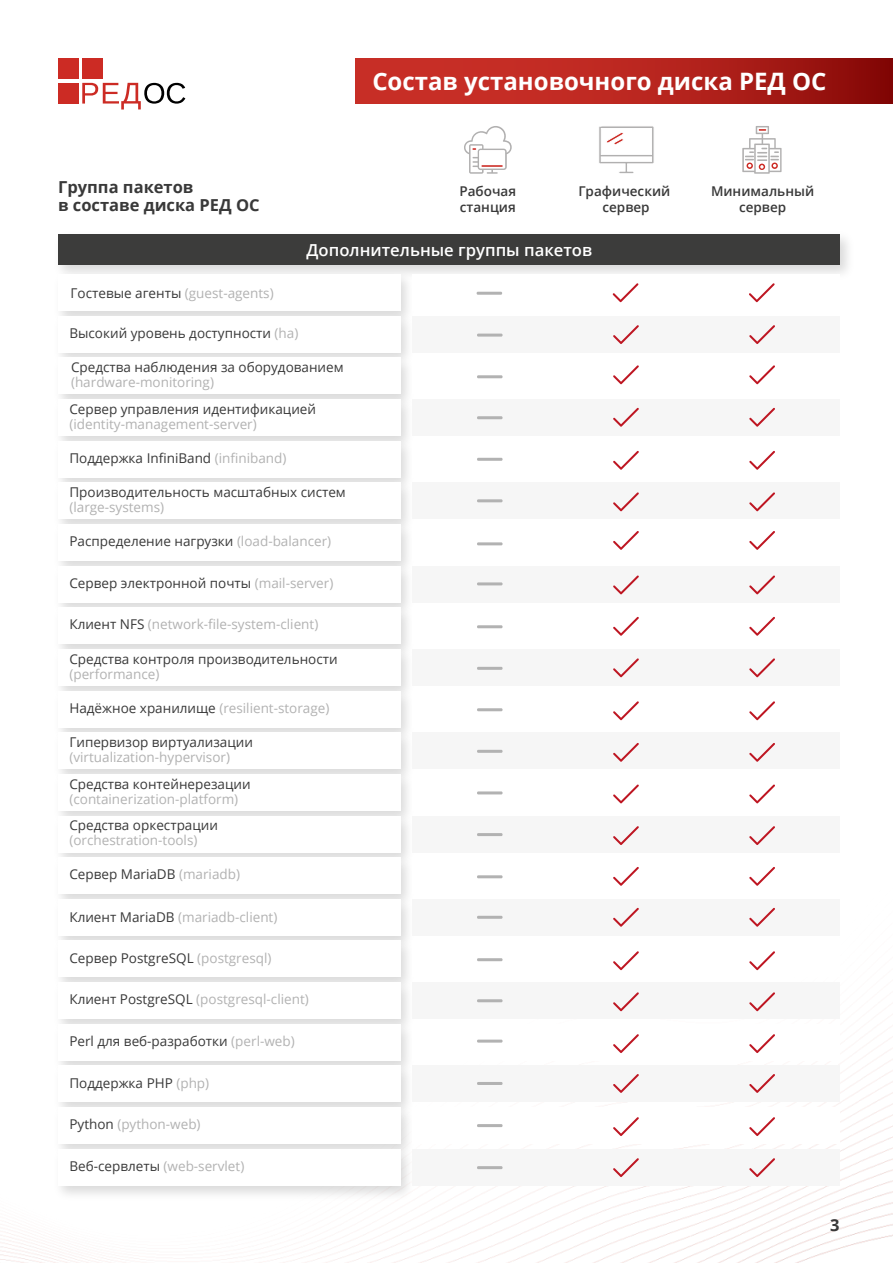
<style>
.page{position:relative;width:893px;height:1263px;background:#fff}
.page>*{position:absolute;margin:0;border:0;box-sizing:border-box;transform-origin:0 0}
.t1{font:700 24px "Open Sans";color:#fff}
.t2{font:700 16.5px/18px "Open Sans";color:#393939}
.t3{font:600 16.5px "Open Sans";color:#fff}
.t4{font:13.5px "Open Sans";color:#393939}
.t5{font:13.5px "Open Sans";color:#b2b2b2}
.t6{font:600 13.5px/15px "Open Sans";color:#393939;text-align:center}
.s1{color:#b2b2b2}
.s2{color:#393939}
</style>
<div class="page">
<img style="left:0;top:1033px;width:893px;height:230px">
<img style="left:58px;top:238px;width:790px;height:36px">
<div style="left:58px;top:234px;width:782px;height:30px;background:#3c3c3b"></div>
<svg style="left:356px;top:59px;width:536px;height:45px;background:#b3221c"></svg>
<div style="left:58px;top:59px;width:21px;height:20px;background:#cc2b24"></div>
<div style="left:58px;top:83px;width:21px;height:20px;background:#cc2b24"></div>
<div style="left:82px;top:59px;width:21px;height:20px;background:#cc2b24"></div>
<svg style="left:82px;top:83px;width:103px;height:26px"></svg>
<svg style="left:464px;top:126px;width:48px;height:48px"></svg>
<svg style="left:742px;top:126px;width:40px;height:48px"></svg>
<svg style="left:599px;top:126px;width:55px;height:48px"></svg>
<img style="left:58px;top:266px;width:360px;height:42px">
<div style="left:58px;top:274px;width:342px;height:37px;background:#fff"></div>
<div style="left:412px;top:274px;width:427px;height:37px;background:#fff"></div>
<svg style="left:749px;top:283px;width:26px;height:19px"></svg>
<svg style="left:613px;top:283px;width:25px;height:19px"></svg>
<hr style="left:477px;top:292px;width:25px;height:3px;background:#b2b2b2">
<div style="left:413px;top:316px;width:427px;height:36px;background:#f6f6f6"></div>
<svg style="left:749px;top:325px;width:26px;height:19px"></svg>
<svg style="left:613px;top:325px;width:26px;height:19px"></svg>
<hr style="left:477px;top:334px;width:25px;height:3px;background:#b2b2b2">
<svg style="left:749px;top:365px;width:26px;height:19px"></svg>
<svg style="left:613px;top:365px;width:26px;height:19px"></svg>
<hr style="left:477px;top:375px;width:25px;height:3px;background:#b2b2b2">
<div style="left:413px;top:399px;width:427px;height:37px;background:#f6f6f6"></div>
<svg style="left:749px;top:408px;width:26px;height:19px"></svg>
<svg style="left:613px;top:408px;width:26px;height:19px"></svg>
<hr style="left:477px;top:416px;width:25px;height:3px;background:#b2b2b2">
<svg style="left:749px;top:451px;width:26px;height:19px"></svg>
<svg style="left:613px;top:451px;width:26px;height:19px"></svg>
<hr style="left:477px;top:458px;width:25px;height:3px;background:#b2b2b2">
<div style="left:413px;top:483px;width:427px;height:36px;background:#f6f6f6"></div>
<svg style="left:749px;top:492px;width:26px;height:19px"></svg>
<svg style="left:613px;top:492px;width:26px;height:19px"></svg>
<hr style="left:477px;top:499px;width:25px;height:3px;background:#b2b2b2">
<svg style="left:749px;top:531px;width:26px;height:19px"></svg>
<svg style="left:613px;top:531px;width:26px;height:19px"></svg>
<hr style="left:477px;top:542px;width:25px;height:3px;background:#b2b2b2">
<div style="left:413px;top:566px;width:427px;height:36px;background:#f6f6f6"></div>
<svg style="left:749px;top:575px;width:26px;height:19px"></svg>
<svg style="left:613px;top:575px;width:26px;height:19px"></svg>
<hr style="left:477px;top:582px;width:25px;height:3px;background:#b2b2b2">
<svg style="left:749px;top:617px;width:26px;height:19px"></svg>
<svg style="left:613px;top:617px;width:26px;height:19px"></svg>
<hr style="left:477px;top:625px;width:25px;height:3px;background:#b2b2b2">
<div style="left:413px;top:649px;width:427px;height:37px;background:#f6f6f6"></div>
<svg style="left:749px;top:658px;width:26px;height:19px"></svg>
<svg style="left:613px;top:658px;width:26px;height:19px"></svg>
<hr style="left:477px;top:667px;width:25px;height:3px;background:#b2b2b2">
<svg style="left:749px;top:701px;width:26px;height:19px"></svg>
<svg style="left:613px;top:701px;width:26px;height:19px"></svg>
<hr style="left:477px;top:708px;width:25px;height:3px;background:#b2b2b2">
<div style="left:413px;top:732px;width:427px;height:37px;background:#f6f6f6"></div>
<svg style="left:749px;top:743px;width:26px;height:19px"></svg>
<svg style="left:613px;top:743px;width:26px;height:19px"></svg>
<hr style="left:477px;top:750px;width:25px;height:3px;background:#b2b2b2">
<svg style="left:749px;top:784px;width:26px;height:19px"></svg>
<svg style="left:613px;top:784px;width:26px;height:19px"></svg>
<hr style="left:477px;top:791px;width:25px;height:3px;background:#b2b2b2">
<div style="left:413px;top:816px;width:427px;height:36px;background:#f6f6f6"></div>
<svg style="left:749px;top:826px;width:26px;height:19px"></svg>
<svg style="left:613px;top:826px;width:26px;height:19px"></svg>
<hr style="left:477px;top:833px;width:25px;height:3px;background:#b2b2b2">
<svg style="left:749px;top:867px;width:26px;height:19px"></svg>
<svg style="left:613px;top:867px;width:26px;height:19px"></svg>
<hr style="left:477px;top:875px;width:25px;height:3px;background:#b2b2b2">
<div style="left:413px;top:899px;width:427px;height:36px;background:#f6f6f6"></div>
<svg style="left:749px;top:908px;width:26px;height:19px"></svg>
<svg style="left:613px;top:908px;width:26px;height:19px"></svg>
<hr style="left:477px;top:916px;width:25px;height:3px;background:#b2b2b2">
<svg style="left:749px;top:951px;width:26px;height:19px"></svg>
<svg style="left:613px;top:951px;width:26px;height:19px"></svg>
<hr style="left:477px;top:958px;width:25px;height:3px;background:#b2b2b2">
<div style="left:413px;top:982px;width:427px;height:37px;background:#f6f6f6"></div>
<svg style="left:749px;top:992px;width:26px;height:19px"></svg>
<svg style="left:613px;top:992px;width:26px;height:19px"></svg>
<hr style="left:477px;top:999px;width:25px;height:3px;background:#b2b2b2">
<img style="left:49px;top:1016px;width:364px;height:42px">
<div style="left:58px;top:1024px;width:342px;height:36px;background:#fff"></div>
<div style="left:413px;top:1024px;width:427px;height:36px;background:#fff"></div>
<svg style="left:749px;top:1034px;width:26px;height:19px"></svg>
<svg style="left:613px;top:1034px;width:26px;height:19px"></svg>
<hr style="left:477px;top:1039px;width:25px;height:3px;background:#b2b2b2">
<img style="left:49px;top:1058px;width:369px;height:42px">
<div style="left:58px;top:1066px;width:342px;height:36px;background:#fff"></div>
<div style="left:413px;top:1065px;width:427px;height:36px;background:#f6f6f6"></div>
<svg style="left:749px;top:1074px;width:26px;height:19px"></svg>
<svg style="left:613px;top:1074px;width:26px;height:19px"></svg>
<hr style="left:477px;top:1082px;width:25px;height:3px;background:#b2b2b2">
<img style="left:49px;top:1100px;width:369px;height:41px">
<div style="left:58px;top:1107px;width:342px;height:37px;background:#fff"></div>
<div style="left:413px;top:1107px;width:427px;height:37px;background:#fff"></div>
<svg style="left:749px;top:1117px;width:26px;height:19px"></svg>
<svg style="left:613px;top:1117px;width:26px;height:19px"></svg>
<hr style="left:477px;top:1124px;width:25px;height:3px;background:#b2b2b2">
<img style="left:49px;top:1141px;width:369px;height:64px">
<div style="left:58px;top:1149px;width:342px;height:36px;background:#fff"></div>
<div style="left:413px;top:1149px;width:427px;height:37px;background:#f6f6f6"></div>
<svg style="left:749px;top:1158px;width:26px;height:19px"></svg>
<svg style="left:613px;top:1158px;width:26px;height:19px"></svg>
<hr style="left:477px;top:1166px;width:25px;height:3px;background:#b2b2b2">
<p class="t2" style="left:58px;top:177px;width:203px">Группа пакетов<br>в составе диска РЕД ОС</p>
<h1 class="t1" style="left:372px;top:65px;width:456px">Состав установочного диска РЕД ОС</h1>
<p class="t6" style="left:459px;top:184px;width:58px;text-align:left">Рабочая станция</p>
<p class="t6" style="left:578px;top:184px;width:93px">Графический сервер</p>
<p class="t6" style="left:711px;top:184px;width:105px">Минимальный сервер</p>
<p class="t3" style="left:307px;top:238px;width:287px">Дополнительные группы пакетов</p>
<p class="t4" style="left:71px;top:283px;width:205px">Гостевые агенты <span class="s1">(guest-agents)</span></p>
<p class="t4" style="left:69px;top:323px;width:230px">Высокий уровень доступности <span class="s1">(ha)</span></p>
<p class="t4" style="left:71px;top:358px;width:274px">Средства наблюдения за оборудованием</p>
<p class="t5" style="left:71px;top:373px;width:144px">(hardware-monitoring)</p>
<p class="t4" style="left:69px;top:400px;width:248px">Сервер управления идентификацией</p>
<p class="t5" style="left:69px;top:415px;width:189px">(identity-management-server)</p>
<p class="t4" style="left:69px;top:449px;width:219px">Поддержка InfiniBand <span class="s1">(infiniband)</span></p>
<p class="t4" style="left:69px;top:483px;width:278px">Производительность масштабных систем</p>
<p class="t5" style="left:69px;top:498px;width:96px">(large-systems)</p>
<p class="t4" style="left:69px;top:532px;width:263px">Распределение нагрузки <span class="s1">(load-balancer)</span></p>
<p class="t4" style="left:69px;top:574px;width:265px">Сервер электронной почты <span class="s1">(mail-server)</span></p>
<p class="t5" style="left:69px;top:615px;width:250px"><span class="s2">Клиент NFS</span> (network-file-system-client)</p>
<p class="t4" style="left:69px;top:649px;width:270px">Средства контроля производительности</p>
<p class="t5" style="left:69px;top:664px;width:91px">(performance)</p>
<p class="t5" style="left:69px;top:699px;width:262px"><span class="s2">Надёжное хранилище</span> (resilient-storage)</p>
<p class="t4" style="left:69px;top:733px;width:185px">Гипервизор виртуализации</p>
<p class="t5" style="left:69px;top:748px;width:162px">(virtualization-hypervisor)</p>
<p class="t4" style="left:69px;top:774px;width:183px">Средства контейнерезации</p>
<p class="t5" style="left:69px;top:789px;width:170px">(containerization-platform)</p>
<p class="t4" style="left:69px;top:816px;width:150px">Средства оркестрации</p>
<p class="t5" style="left:69px;top:831px;width:130px">(orchestration-tools)</p>
<p class="t4" style="left:69px;top:865px;width:172px">Сервер MariaDB <span class="s1">(mariadb)</span></p>
<p class="t5" style="left:69px;top:908px;width:209px"><span class="s2">Клиент MariaDB</span> (mariadb-client)</p>
<p class="t4" style="left:69px;top:948px;width:204px">Сервер PostgreSQL <span class="s1">(postgresql)</span></p>
<p class="t5" style="left:69px;top:990px;width:241px"><span class="s2">Клиент PostgreSQL</span> (postgresql-client)</p>
<p class="t4" style="left:69px;top:1032px;width:227px">Perl для веб-разработки <span class="s1">(perl-web)</span></p>
<p class="t4" style="left:69px;top:1073px;width:141px">Поддержка PHP <span class="s1">(php)</span></p>
<p class="t5" style="left:69px;top:1115px;width:133px"><span class="s2">Python</span> (python-web)</p>
<p class="t5" style="left:69px;top:1156px;width:176px"><span class="s2">Веб-сервлеты</span> (web-servlet)</p>
<p class="t2" style="left:830px;top:1215px;width:11px">3</p>
</div>
